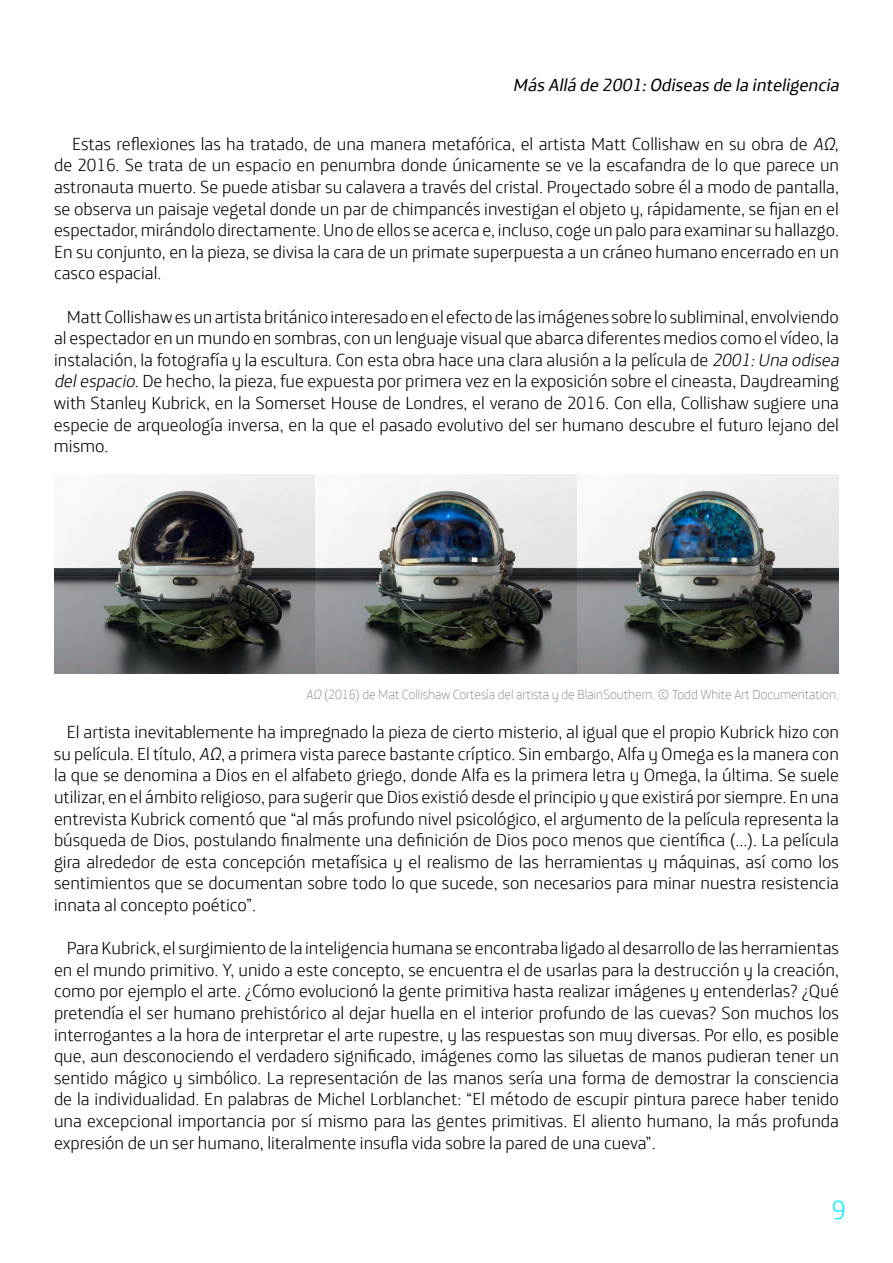
<style>
.page{position:relative;width:893px;height:1263px;background:#fff}
.page>*{position:absolute;margin:0;border:0;box-sizing:border-box;transform-origin:0 0}
.t1{font:300 27px "Telefonica";color:#00edff}
.t2{font:300 18px/21.6px "Telefonica";color:#000}
.t3{font:italic 18px "Telefonica";color:#000}
.t4{font:200 13.5px "Telefonica";color:#595959}
.s1{font-style:italic}
</style>
<div class="page">
<img style="left:54px;top:474px;width:785px;height:199px">
<p class="t3" style="left:513px;top:69px;width:332px">MásAllá de 2001:Odiseasde la inteligencia</p>
<p class="t2" style="left:54px;top:130px;width:791px;text-indent:18px">Estas reflexiones las ha tratado, de una manera metafórica, el artista Matt Collishaw en su obra de <span class="s1">AΩ, </span>de 2016. Se trata de un espacio en penumbra donde únicamente se ve la escafandra de lo que parece un astronauta muerto. Se puede atisbar su calavera a través del cristal. Proyectado sobre él a modo de pantalla, se observa un paisaje vegetal donde un par de chimpancés investigan el objeto y, rápidamente, se fijan en el espectador, mirándolo directamente. Uno de ellos se acerca e, incluso, coge un palo para examinar su hallazgo.<br>En su conjunto, en la pieza, se divisa la cara de un primate superpuesta a un cráneo humano encerrado en un casco espacial.</p>
<p class="t2" style="left:54px;top:303px;width:791px;text-indent:13px">Matt Collishaw es un artista británico interesado en el efecto de las imágenes sobre lo subliminal, envolviendo al espectador en un mundo en sombras, con un lenguaje visual que abarca diferentes medios como el vídeo, la instalación, la fotografía y la escultura. Con esta obra hace una clara alusión a la película de <span class="s1">2001:Una odisea delespacio</span>. De hecho, la pieza, fue expuesta por primera vez en la exposición sobre el cineasta, Daydreaming with Stanley Kubrick, en la Somerset House de Londres, el verano de 2016. Con ella, Collishaw sugiere una especie de arqueología inversa, en la que el pasado evolutivo del ser humano descubre el futuro lejano del mismo.</p>
<p class="t4" style="left:306px;top:683px;width:535px"><span class="s1">AΩ</span> (2016) de Mat Collishaw Cortesía del artista y de BlainSouthern. © Todd White Art Documentation.</p>
<p class="t2" style="left:54px;top:719px;width:787px;text-align:justify;text-indent:13px">El artista inevitablemente ha impregnado la pieza de cierto misterio, al igual que el propio Kubrick hizo con su película. El título, <span class="s1">AΩ</span>, a primera vista parece bastante críptico. Sin embargo, Alfa y Omega es la manera con la que se denomina a Dios en el alfabeto griego, donde Alfa es la primera letra y Omega, la última. Se suele utilizar, en el ámbito religioso, para sugerir que Dios existió desde el principio y que existirá por siempre. En una entrevista Kubrick comentó que “al más profundo nivel psicológico, el argumento de la película representa la búsqueda de Dios, postulando finalmente una definición de Dios poco menos que científica (...). La película gira alrededor de esta concepción metafísica y el realismo de las herramientas y máquinas, así como los sentimientos que se documentan sobre todo lo que sucede, son necesarios para minar nuestra resistencia innata al concepto poético”.</p>
<p class="t2" style="left:54px;top:935px;width:786px;text-align:justify;text-indent:13px">Para Kubrick, el surgimiento de la inteligencia humana se encontraba ligado al desarrollo de las herramientas en el mundo primitivo. Y, unido a este concepto, se encuentra el de usarlas para la destrucción y la creación, como por ejemplo el arte. ¿Cómo evolucionó la gente primitiva hasta realizar imágenes y entenderlas? ¿Qué pretendía el ser humano prehistórico al dejar huella en el interior profundo de las cuevas? Son muchos los interrogantes a la hora de interpretar el arte rupestre, y las respuestas son muy diversas. Por ello, es posible que, aun desconociendo el verdadero significado, imágenes como las siluetas de manos pudieran tener un sentido mágico y simbólico. La representación de las manos sería una forma de demostrar la consciencia de la individualidad. En palabras de Michel Lorblanchet: “El método de escupir pintura parece haber tenido una excepcional importancia por sí mismo para las gentes primitivas. El aliento humano, la más profunda expresión de un ser humano, literalmente insufla vida sobre la pared de una cueva”.</p>
<h1 class="t1" style="left:832px;top:1186px;width:16px">9</h1>
</div>
